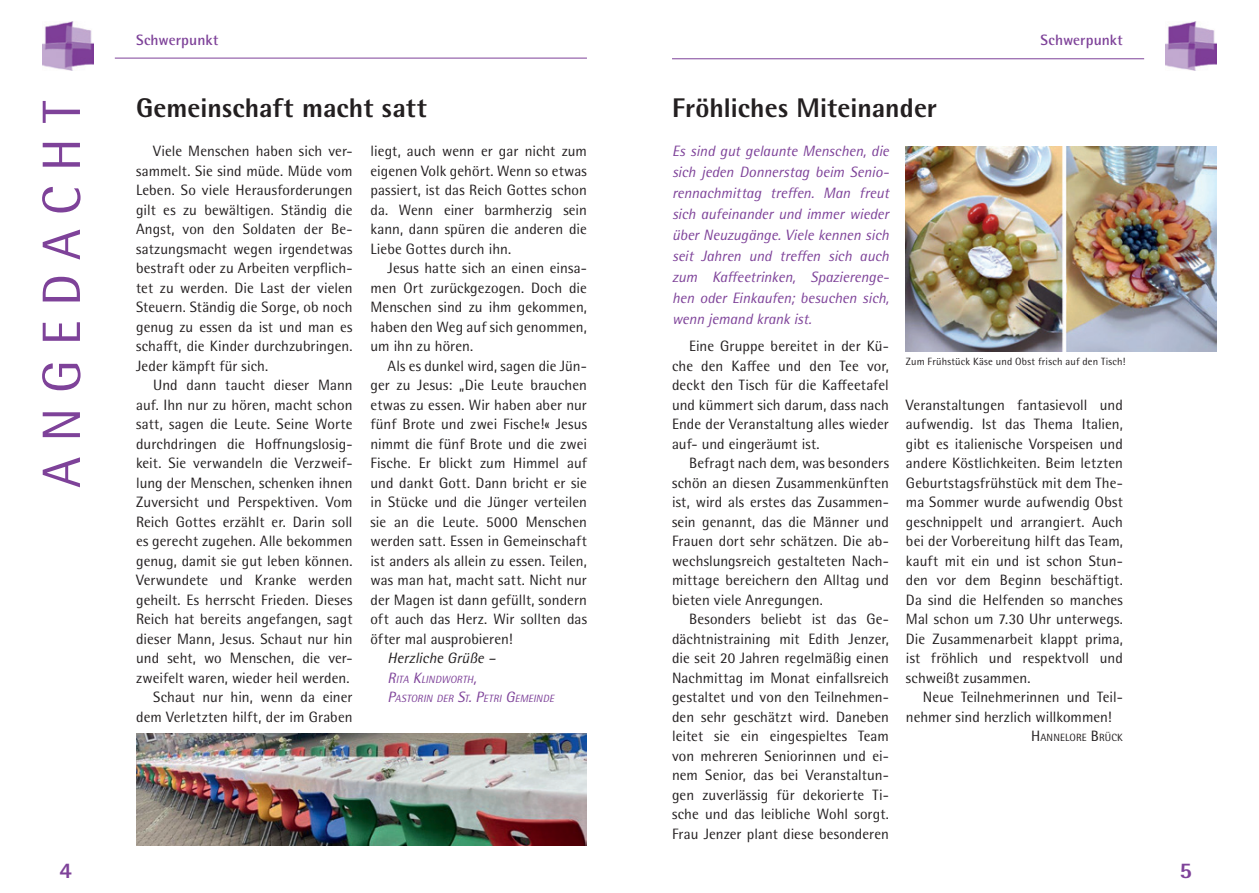
<style>
.page{position:relative;width:1259px;height:893px;background:#fff}
.page>*{position:absolute;margin:0;border:0;box-sizing:border-box;transform-origin:0 0}
.t1{font:54px "Rotis Semi Sans Pro";letter-spacing:.27em;color:#7e4299}
.t2{font:800 27px "Rotis Semi Sans Pro";color:#231f20}
.t3{font:800 22.5px "Rotis Semi Sans Pro";color:#7e4299}
.t4{font:15px/19.5px "Rotis Semi Sans Pro";letter-spacing:.005em;color:#231f20;text-align:justify}
.t5{font:italic 15px/21px "Rotis Semi Sans Pro";letter-spacing:-.005em;color:#7e4299;text-align:justify}
.t6{font:700 15px "Rotis Semi Sans Pro";letter-spacing:.005em;color:#7e4299}
.t7{font:italic 15px "Rotis Semi Sans Pro";letter-spacing:.005em;color:#231f20}
.t8{font:italic 10.5px/19.5px "Rotis Semi Sans Pro";letter-spacing:.015em;color:#7e4299}
.t9{font:10.5px "Rotis Semi Sans Pro";letter-spacing:.02em;color:#231f20}
.t10{font:10.5px "Rotis Semi Sans Pro";letter-spacing:.015em;color:#231f20}
.s1{font-size:15px}
</style>
<div class="page">
<hr style="left:115px;top:58px;width:472px;height:1px;background:#7e4299">
<hr style="left:672px;top:58px;width:472px;height:1px;background:#7e4299">
<img style="left:43px;top:21px;width:50px;height:49px">
<img style="left:1165px;top:21px;width:51px;height:49px">
<img style="left:906px;top:146px;width:310px;height:205px">
<img style="left:136px;top:733px;width:451px;height:112px">
<h1 class="t1" style="left:30px;top:488px;width:388px;rotate:-90deg">ANGEDACHT</h1>
<p class="t6" style="left:136px;top:30px;width:84px">Schwerpunkt</p>
<p class="t6" style="left:1040px;top:30px;width:84px">Schwerpunkt</p>
<h2 class="t2" style="left:136px;top:91px;width:292px">Gemeinschaft macht satt</h2>
<p class="t4" style="left:136px;top:142px;width:218px;text-indent:17px">Viele Menschen haben sich ver&shy;sammelt. Sie sind müde. Müde vom Leben. So viele Herausforderungen gilt es zu bewältigen. Ständig die Angst, von den Soldaten der Be&shy;satzungsmacht wegen irgendetwas bestraft oder zu Arbeiten verpflich&shy;tet zu werden. Die Last der vielen Steuern. Ständig die Sorge, ob noch genug zu essen da ist und man es schafft, die Kinder durchzubringen.<br>Jeder kämpft für sich.</p>
<p class="t4" style="left:136px;top:376px;width:218px;text-align:right">Und dann taucht dieser Mann auf. Ihn nur zu hören, macht schon satt, sagen die Leute. Seine Worte durchdringen die Hoffnungslosig&shy;keit. Sie verwandeln die Verzweif&shy;lung der Menschen, schenken ihnen Zuversicht und Perspektiven. Vom Reich Gottes erzählt er. Darin soll es gerecht zugehen. Alle bekommen genug, damit sie gut leben können.<br>Verwundete und Kranke werden geheilt. Es herrscht Frieden. Dieses Reich hat bereits angefangen, sagt dieser Mann, Jesus. Schaut nur hin und seht, wo Menschen, die ver&shy;zweifelt waren, wieder heil werden.<br>Schaut nur hin, wenn da einer dem Verletzten hilft, der im Graben</p>
<p class="t4" style="left:370px;top:142px;width:218px">liegt, auch wenn er gar nicht zum eigenen Volk gehört. Wenn so etwas passiert, ist das Reich Gottes schon da. Wenn einer barmherzig sein kann, dann spüren die anderen die Liebe Gottes durch ihn.</p>
<p class="t4" style="left:370px;top:259px;width:218px;text-indent:17px">Jesus hatte sich an einen einsa&shy;men Ort zurückgezogen. Doch die Menschen sind zu ihm gekommen, haben den Weg auf sich genommen, um ihn zu hören.</p>
<p class="t4" style="left:370px;top:356px;width:218px;text-indent:17px">Als es dunkel wird, sagen die Jün&shy;ger zu Jesus: „Die Leute brauchen etwas zu essen. Wir haben aber nur fünf Brote und zwei Fische!« Jesus nimmt die fünf Brote und die zwei Fische. Er blickt zum Himmel auf und dankt Gott. Dann bricht er sie in Stücke und die Jünger verteilen sie an die Leute. 5000 Menschen werden satt. Essen in Gemeinschaft ist anders als allein zu essen. Teilen, was man hat, macht satt. Nicht nur der Magen ist dann gefüllt, sondern oft auch das Herz. Wir sollten das öfter mal ausprobieren!</p>
<p class="t7" style="left:387px;top:649px;width:109px">Herzliche Grüße –</p>
<p class="t8" style="left:387px;top:669px;width:168px"><span class="s1">R</span>ITA <span class="s1">K</span>LINDWORTH<span class="s1">,<br>P</span>ASTORIN DER <span class="s1">S</span>T<span class="s1">. P</span>ETRI <span class="s1">G</span>EMEINDE</p>
<h2 class="t2" style="left:672px;top:91px;width:266px">Fröhliches Miteinander</h2>
<p class="t5" style="left:672px;top:141px;width:218px">Es sind gut gelaunte Menschen, die sich jeden Donnerstag beim Senio&shy;rennachmittag treffen. Man freut sich aufeinander und immer wieder über Neuzugänge. Viele kennen sich seit Jahren und treffen sich auch zum Kaffeetrinken, Spazierenge&shy;hen oder Einkaufen; besuchen sich, wenn jemand krank ist.</p>
<p class="t4" style="left:672px;top:337px;width:218px;text-indent:17px">Eine Gruppe bereitet in der Kü&shy;che den Kaffee und den Tee vor, deckt den Tisch für die Kaffeetafel und kümmert sich darum, dass nach Ende der Veranstaltung alles wieder auf- und eingeräumt ist.</p>
<p class="t4" style="left:672px;top:454px;width:218px;text-indent:17px">Befragt nach dem, was besonders schön an diesen Zusammenkünften ist, wird als erstes das Zusammen&shy;sein genannt, das die Männer und Frauen dort sehr schätzen. Die ab&shy;wechslungsreich gestalteten Nach&shy;mittage bereichern den Alltag und bieten viele Anregungen.</p>
<p class="t4" style="left:672px;top:610px;width:218px;text-indent:17px">Besonders beliebt ist das Ge&shy;dächtnistraining mit Edith Jenzer, die seit 20 Jahren regelmäßig einen Nachmittag im Monat einfallsreich gestaltet und von den Teilnehmen&shy;den sehr geschätzt wird. Daneben leitet sie ein eingespieltes Team von mehreren Seniorinnen und ei&shy;nem Senior, das bei Veranstaltun&shy;gen zuverlässig für dekorierte Ti&shy;sche und das leibliche Wohl sorgt.<br>Frau Jenzer plant diese besonderen</p>
<p class="t9" style="left:906px;top:356px;width:221px">Zum Frühstück Käse und Obst frisch auf den Tisch!</p>
<p class="t4" style="left:906px;top:395px;width:218px">Veranstaltungen fantasievoll und aufwendig. Ist das Thema Italien, gibt es italienische Vorspeisen und andere Köstlichkeiten. Beim letzten Geburtstagsfrühstück mit dem The&shy;ma Sommer wurde aufwendig Obst geschnippelt und arrangiert. Auch bei der Vorbereitung hilft das Team, kauft mit ein und ist schon Stun&shy;den vor dem Beginn beschäftigt.<br>Da sind die Helfenden so manches Mal schon um 7.30 Uhr unterwegs.<br>Die Zusammenarbeit klappt prima, ist fröhlich und respektvoll und schweißt zusammen.</p>
<p class="t4" style="left:906px;top:688px;width:218px;text-indent:17px">Neue Teilnehmerinnen und Teil&shy;nehmer sind herzlich willkommen!</p>
<p class="t10" style="left:1031px;top:732px;width:93px"><span class="s1">H</span>ANNELORE <span class="s1">B</span>RÜCK</p>
<h3 class="t3" style="left:60px;top:856px;width:14px">4</h3>
<h3 class="t3" style="left:1179px;top:856px;width:14px">5</h3>
</div>
